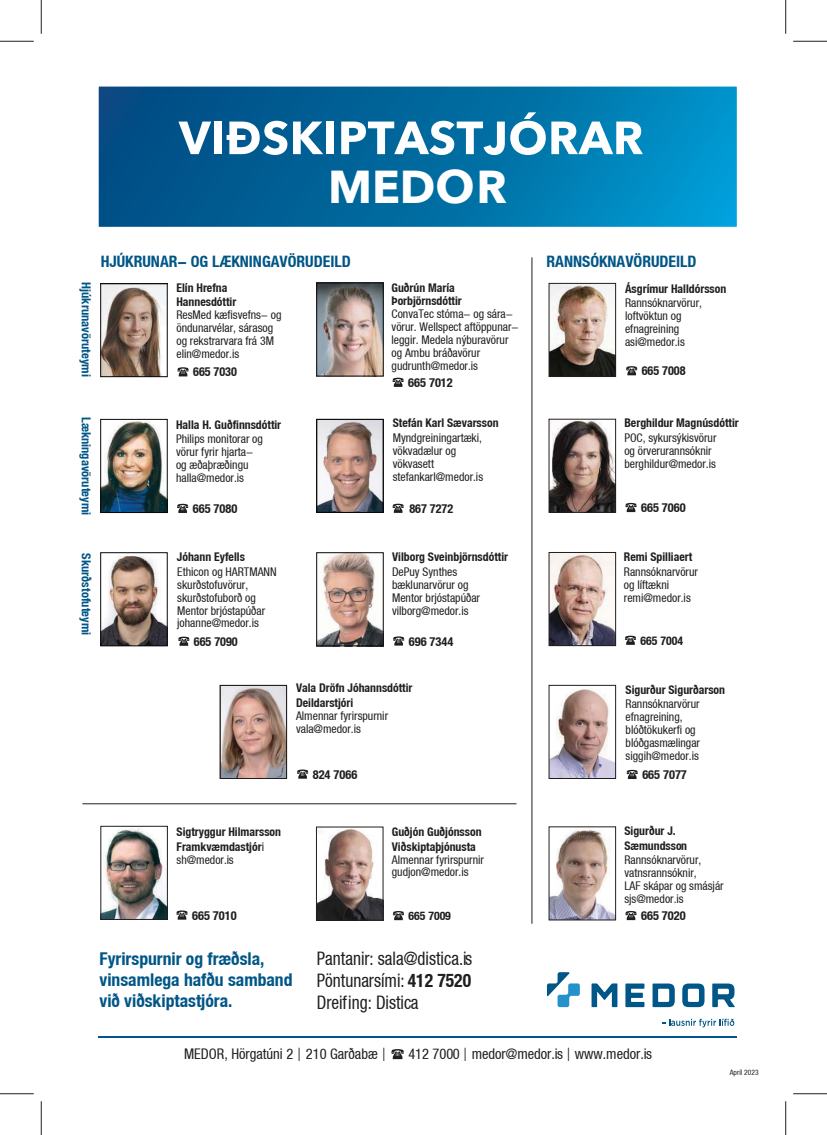
<style>
.page{position:relative;width:827px;height:1135px;background:#fff}
.page>*{position:absolute;margin:0;border:0;box-sizing:border-box;transform-origin:0 0}
.t1{font:700 46px "Avenir Next";color:#fff}
.t2{font:condensed 18.62px/21.8px "Helvetica Neue LT";color:#211e1f;text-align:justify;scale:.93 1}
.t3{font:700 condensed 17.62px/21.1px "Helvetica Neue LT";color:#005687}
.t4{font:700 condensed 15.75px "Helvetica Neue LT";color:#005687}
.t5{font:condensed 14.62px "Helvetica Neue LT";color:#211e1f}
.t6{font:700 condensed 12.5px "Helvetica Neue LT";color:#005687}
.t7{font:700 condensed 12.38px "Helvetica Neue LT";color:#211e1f}
.t8{font:condensed 12px/13px "Helvetica Neue LT";color:#211e1f}
.t9{font:700 condensed 12px/14.4px "Helvetica Neue LT";color:#211e1f}
.t10{font:700 condensed 11.75px "Helvetica Neue LT";color:#211e1f}
.t11{font:condensed 7.5px "Helvetica Neue LT";color:#231f20}
.s1{font-weight:400}
.s2{font-weight:700}
.s3{font-family:"Helvetica Neue";font-weight:100;font-stretch:normal;font-size:18.38px;color:#070808}
</style>
<div class="page">
<svg style="left:99px;top:87px;width:637px;height:140px;background:#006ea4"></svg>
<hr style="left:98px;top:1036px;width:638px;height:2px;background:#00558c">
<svg style="left:178px;top:122px;width:33px;height:32px"></svg>
<div style="left:214px;top:122px;width:8px;height:32px;background:#fff"></div>
<svg style="left:226px;top:121px;width:97px;height:34px"></svg>
<div style="left:326px;top:122px;width:8px;height:32px;background:#fff"></div>
<svg style="left:341px;top:112px;width:302px;height:43px"></svg>
<svg style="left:662px;top:1018px;width:72px;height:9px"></svg>
<svg style="left:547px;top:972px;width:188px;height:35px"></svg>
<img style="left:318px;top:552px;width:66px;height:94px">
<div style="left:316px;top:552px;width:67px;height:94px;border:1px solid #070808"></div>
<svg style="left:393px;top:636px;width:11px;height:10px"></svg>
<img style="left:102px;top:422px;width:63px;height:89px">
<div style="left:100px;top:419px;width:67px;height:94px;border:1px solid #070808"></div>
<svg style="left:177px;top:504px;width:11px;height:9px"></svg>
<img style="left:222px;top:687px;width:62px;height:89px">
<div style="left:220px;top:685px;width:67px;height:94px;border:1px solid #211e1f"></div>
<svg style="left:297px;top:769px;width:11px;height:10px"></svg>
<img style="left:551px;top:829px;width:62px;height:89px">
<svg style="left:625px;top:911px;width:11px;height:9px"></svg>
<svg style="left:551px;top:421px;width:62px;height:89px;background:#73645f"></svg>
<div style="left:549px;top:419px;width:66px;height:93px;border:1px solid #211e1f"></div>
<svg style="left:625px;top:503px;width:11px;height:9px"></svg>
<img style="left:318px;top:829px;width:63px;height:89px">
<div style="left:316px;top:827px;width:67px;height:93px;border:1px solid #211e1f"></div>
<svg style="left:393px;top:911px;width:11px;height:9px"></svg>
<svg style="left:102px;top:285px;width:63px;height:90px"></svg>
<div style="left:100px;top:283px;width:67px;height:94px;border:1px solid #070808"></div>
<svg style="left:177px;top:367px;width:12px;height:9px"></svg>
<svg style="left:625px;top:636px;width:11px;height:9px"></svg>
<img style="left:551px;top:554px;width:62px;height:90px">
<div style="left:549px;top:552px;width:66px;height:94px;border:1px solid #211e1f"></div>
<svg style="left:626px;top:366px;width:11px;height:9px"></svg>
<img style="left:551px;top:285px;width:62px;height:90px">
<div style="left:549px;top:283px;width:66px;height:94px;border:1px solid #211e1f"></div>
<svg style="left:176px;top:910px;width:11px;height:10px"></svg>
<img style="left:103px;top:828px;width:62px;height:89px">
<div style="left:101px;top:826px;width:66px;height:93px;border:1px solid #211e1f"></div>
<svg style="left:392px;top:504px;width:12px;height:9px"></svg>
<img style="left:319px;top:421px;width:62px;height:89px">
<div style="left:316px;top:419px;width:67px;height:94px;border:1px solid #070808"></div>
<svg style="left:626px;top:770px;width:11px;height:9px"></svg>
<img style="left:551px;top:687px;width:62px;height:90px">
<div style="left:549px;top:685px;width:66px;height:94px;border:1px solid #211e1f"></div>
<svg style="left:178px;top:637px;width:11px;height:9px"></svg>
<img style="left:102px;top:555px;width:63px;height:89px">
<div style="left:100px;top:552px;width:67px;height:94px;border:1px solid #070808"></div>
<svg style="left:392px;top:378px;width:12px;height:9px"></svg>
<img style="left:318px;top:285px;width:63px;height:89px">
<div style="left:316px;top:283px;width:67px;height:93px;border:1px solid #070808"></div>
<hr style="left:531px;top:257px;width:1px;height:667px;background:#211e1f">
<hr style="left:82px;top:803px;width:434px;height:1px;background:#231f20">
<svg style="left:391px;top:1049px;width:13px;height:10px"></svg>
<hr style="left:0;top:41px;width:34px;height:1px;background:#231f20">
<hr style="left:793px;top:41px;width:34px;height:1px;background:#231f20">
<hr style="left:0;top:1093px;width:34px;height:1px;background:#231f20">
<hr style="left:793px;top:1093px;width:34px;height:1px;background:#231f20">
<hr style="left:41px;top:0;width:1px;height:34px;background:#231f20">
<hr style="left:41px;top:1101px;width:1px;height:34px;background:#231f20">
<hr style="left:785px;top:0;width:1px;height:34px;background:#231f20">
<hr style="left:785px;top:1101px;width:1px;height:34px;background:#231f20">
<h1 class="t1" style="left:328px;top:157px;width:180px">MEDOR</h1>
<p class="t6" style="left:94px;top:282px;width:96px;rotate:90deg">myeturövanurkújH i</p>
<h3 class="t4" style="left:101px;top:252px;width:251px">HJÚKRUNAR- OG LÆKNINGAVÖRUDEILD</h3>
<h3 class="t4" style="left:546px;top:252px;width:152px">RANNSÓKNAVÖRUDEILD</h3>
<p class="t9" style="left:176px;top:281px;width:61px">Elín Hrefna<br>Hannesdóttir</p>
<p class="t8" style="left:176px;top:308px;width:107px">ResMed kæfisvefns- og öndunarvélar, sárasog og rekstrarvara frá 3M elin@medor.is</p>
<p class="t7" style="left:193px;top:365px;width:45px">665 7030</p>
<p class="t9" style="left:391px;top:281px;width:72px;line-height:13px">Guðrún María<br>Þorbjörnsdóttir</p>
<p class="t8" style="left:391px;top:307px;width:129px">ConvaTec stóma- og sára&shy;vörur. Wellspect aftöppunar&shy;leggir. Medela nýburavörur og Ambu bráðavörur gudrunth@medor.is</p>
<p class="t7" style="left:408px;top:375px;width:46px">665 7012</p>
<p class="t9" style="left:625px;top:281px;width:103px">Ásgrímur Halldórsson</p>
<p class="t8" style="left:625px;top:296px;width:78px">Rannsóknarvörur, loftvöktun og efnagreining asi@medor.is</p>
<p class="t7" style="left:642px;top:363px;width:45px">665 7008</p>
<p class="t6" style="left:94px;top:417px;width:100px;rotate:90deg">Lækningavöruteymi</p>
<p class="t9" style="left:176px;top:417px;width:107px">Halla H. Guðfinnsdóttir</p>
<p class="t8" style="left:176px;top:432px;width:88px">Philips monitorar og vörur fyrir hjarta&shy;og æðaþræðingu halla@medor.is</p>
<p class="t7" style="left:193px;top:501px;width:46px">665 7080</p>
<p class="t9" style="left:393px;top:416px;width:107px">Stefán Karl Sævarsson</p>
<p class="t8" style="left:393px;top:431px;width:92px">Myndgreiningartæki, vökvadælur og vökvasett stefankarl@medor.is</p>
<p class="t7" style="left:409px;top:501px;width:45px">867 7272</p>
<p class="t9" style="left:624px;top:416px;width:116px">Berghildur Magnúsdóttir</p>
<p class="t8" style="left:624px;top:431px;width:94px">POC, sykursýkisvörur og örverurannsóknir berghildur@medor.is</p>
<p class="t7" style="left:641px;top:500px;width:46px">665 7060</p>
<p class="t6" style="left:94px;top:553px;width:83px;rotate:90deg">myetufotsðrukS i</p>
<p class="t9" style="left:177px;top:550px;width:69px">Jóhann Eyfells</p>
<p class="t8" style="left:177px;top:565px;width:101px">Ethicon og HARTMANN skurðstofuvörur, skurðstofuborð og<br>Mentor brjóstapúðar johanne@medor.is</p>
<p class="t7" style="left:194px;top:634px;width:45px">665 7090</p>
<p class="t9" style="left:392px;top:550px;width:118px">Vilborg Sveinbjörnsdóttir</p>
<p class="t8" style="left:392px;top:565px;width:89px">DePuy Synthes bæklunarvörur og<br>Mentor brjóstapúðar vilborg@medor.is</p>
<p class="t7" style="left:409px;top:634px;width:46px">696 7344</p>
<p class="t9" style="left:296px;top:681px;width:118px">Vala Dröfn Jóhannsdóttir<br>Deildarstjóri</p>
<p class="t8" style="left:296px;top:709px;width:94px">Almennar fyrirspurnir vala@medor.is</p>
<p class="t7" style="left:313px;top:767px;width:46px">824 7066</p>
<p class="t9" style="left:624px;top:550px;width:70px">Remi Spilliaert</p>
<p class="t8" style="left:624px;top:565px;width:76px">Rannsóknarvörur og líftækni remi@medor.is</p>
<p class="t9" style="left:640px;top:633px;width:44px">665 7004</p>
<p class="t9" style="left:625px;top:682px;width:101px">Sigurður Sigurðarson</p>
<p class="t8" style="left:625px;top:697px;width:76px">Rannsóknarvörur efnagreining, blóðtökukerfi og blóðgasmælingar siggih@medor.is</p>
<p class="t7" style="left:642px;top:767px;width:46px">665 7077</p>
<p class="t9" style="left:177px;top:824px;width:106px;line-height:15.1px">Sigtryggur Hilmarsson<br>Framkvæmdastjór<span class="s1">i</span></p>
<p class="t8" style="left:177px;top:853px;width:59px">sh@medor.is</p>
<p class="t7" style="left:192px;top:908px;width:46px">665 7010</p>
<p class="t9" style="left:392px;top:824px;width:91px">Guðjón Guðjónsson<br>Viðskiptaþjónusta</p>
<p class="t8" style="left:392px;top:853px;width:94px">Almennar fyrirspurnir gudjon@medor.is</p>
<p class="t10" style="left:408px;top:909px;width:44px">665 7009</p>
<p class="t9" style="left:624px;top:824px;width:64px">Sigurður J.<br>Sæmundsson</p>
<p class="t8" style="left:624px;top:853px;width:101px">Rannsóknarvörur, vatnsrannsóknir,<br>LAF skápar og smásjár sjs@medor.is</p>
<p class="t7" style="left:641px;top:908px;width:46px">665 7020</p>
<h3 class="t3" style="left:100px;top:948px;width:194px">Fyrirspurnir og fræðsla, vinsamlega hafðu samband við viðskiptastjóra.</h3>
<h2 class="t2" style="left:317px;top:947px;width:168px">Pantanir: sala@distica.is Pöntunarsími: <span class="s2">412 7520<br></span>Dreifing: Distica</h2>
<p class="t5" style="left:184px;top:1045px;width:469px">MEDOR, Hörgatúni 2 <span class="s3">I</span> 210 Garðabæ <span class="s3">I</span> 412 7000 <span class="s3">I</span> medor@medor.is <span class="s3">I</span> www.medor.is</p>
<p class="t11" style="left:729px;top:1068px;width:30px">Apríl 2023</p>
</div>
